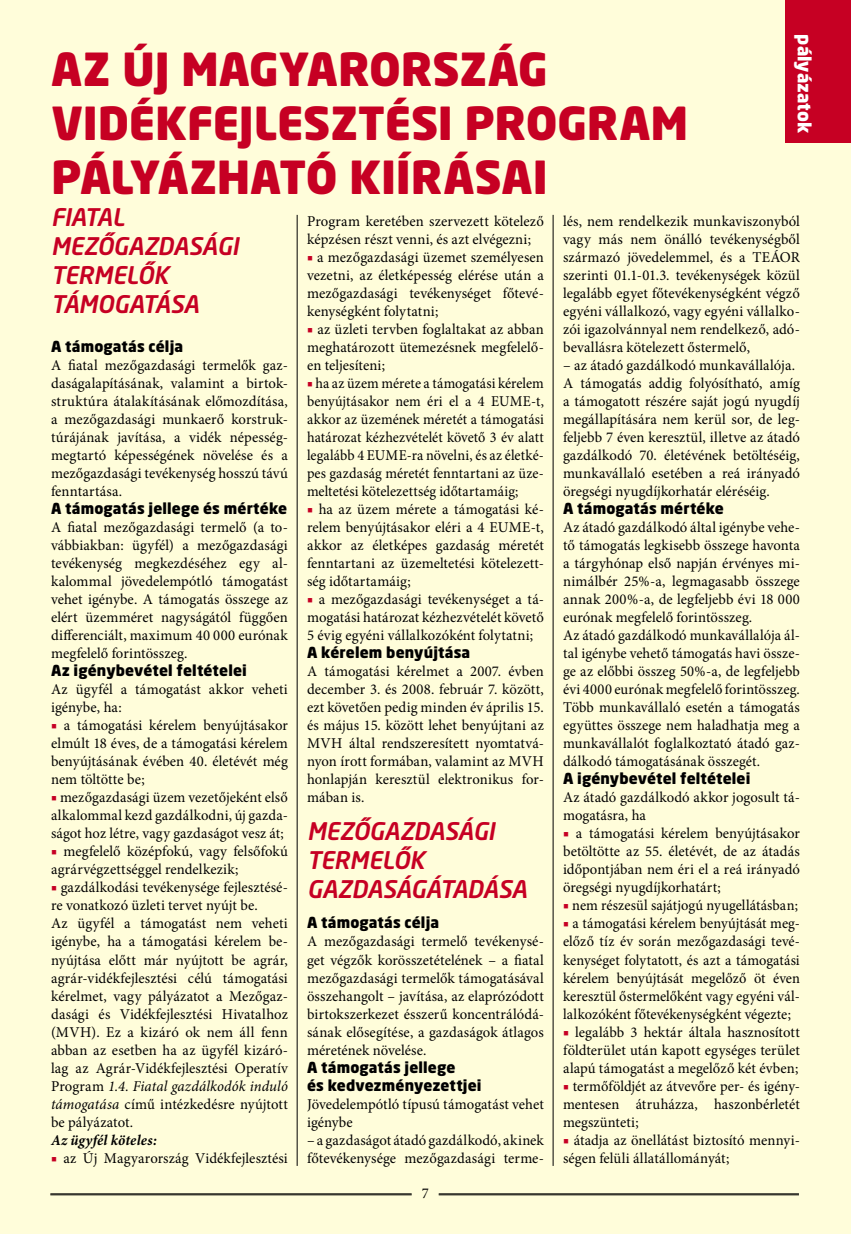
<style>
.page{position:relative;width:851px;height:1234px;background:#fff}
.page>*{position:absolute;margin:0;border:0;box-sizing:border-box;transform-origin:0 0}
.főcím{font:900 45px/54px "Neo Sans CE";letter-spacing:-.005em;color:#c60023}
.alcím{font:italic 500 24px/28.8px "Neo Sans CE";letter-spacing:-.015em;color:#c60023}
.t1{font:900 18px "Neo Sans CE";color:#fff}
.kenyér{font:15px/18px "Minion Pro";letter-spacing:.005em;color:#000;text-align:justify}
.kenyér-2{font:15px/18px "Minion Pro";letter-spacing:.005em;color:#000;text-align:justify;scale:.96 1}
.kenyér-3{font:15px/18px "Minion Pro";letter-spacing:.005em;color:#000;text-align:justify;scale:.95 1}
.szövegközti{font:900 15px/18px "Neo Sans CE";letter-spacing:.01em;color:#000}
.kérdés{font:italic 700 15px "Minion Pro";letter-spacing:.015em;color:#000}
.s1{color:#c60023}
.s2{font-style:italic}
</style>
<div class="page">
<div style="left:0;top:0;width:850px;height:1233px;background:#fffdda"></div>
<hr style="left:50px;top:1194px;width:361px;height:1px;background:#000">
<hr style="left:50px;top:1193px;width:361px;height:1px;background:#000">
<hr style="left:438px;top:1194px;width:360px;height:1px;background:#000">
<hr style="left:438px;top:1193px;width:360px;height:1px;background:#000">
<div style="left:785px;top:0;width:65px;height:142px;background:#c60023"></div>
<hr style="left:297px;top:215px;width:1px;height:950px;background:#000">
<hr style="left:552px;top:215px;width:1px;height:950px;background:#000">
<p class="főcím" style="left:51px;top:41px;width:638px">AZ ÚJ MAGYARORSZÁG<br>VIDÉKFEJLESZTÉSI PROGRAM<br>PÁLYÁZHATÓ KIÍRÁSAI</p>
<p class="t1" style="left:816px;top:34px;width:100px;rotate:90deg">pályázatok</p>
<p class="alcím" style="left:51px;top:202px;width:189px">FIATAL<br>MEZŐGAZDASÁGI<br>TERMELŐK<br>TÁMOGATÁSA</p>
<p class="szövegközti" style="left:51px;top:337px;width:133px">A támogatás célja</p>
<p class="kenyér" style="left:51px;top:356px;width:238px">A fiatal mezőgazdasági termelők gaz&shy;daságalapításának, valamint a birtok&shy;struktúra átalakításának előmozdítása, a mezőgazdasági munkaerő korstruk&shy;túrájának javítása, a vidék népesség&shy;megtartó képességének növelése és a mezőgazdasági tevékenység hosszú távú fenntartása.</p>
<p class="szövegközti" style="left:51px;top:499px;width:237px">A támogatás jellege és mértéke</p>
<p class="kenyér" style="left:51px;top:518px;width:238px">A fiatal mezőgazdasági termelő (a to&shy;vábbiakban: ügyfél) a mezőgazdasági tevékenység megkezdéséhez egy al&shy;kalommal jövedelempótló támogatást vehet igénybe. A támogatás összege az elért üzemméret nagyságától függően differenciált, maximum 40 000 eurónak megfelelő forintösszeg.</p>
<p class="szövegközti" style="left:51px;top:661px;width:197px">Az igénybevétel feltételei</p>
<p class="kenyér" style="left:51px;top:680px;width:238px">Az ügyfél a támogatást akkor veheti igénybe, ha:</p>
<p class="kenyér" style="left:51px;top:716px;width:238px"><span class="s1">■</span> a támogatási kérelem benyújtásakor elmúlt 18 éves, de a támogatási kérelem benyújtásának évében 40. életévét még nem töltötte be;</p>
<p class="kenyér" style="left:51px;top:788px;width:238px"><span class="s1">■</span> mezőgazdasági üzem vezetőjeként első alkalommal kezd gazdálkodni, új gazda&shy;ságot hoz létre, vagy gazdaságot vesz át;</p>
<p class="kenyér" style="left:51px;top:842px;width:238px"><span class="s1">■</span> megfelelő középfokú, vagy felsőfokú agrárvégzettséggel rendelkezik;</p>
<p class="kenyér" style="left:51px;top:878px;width:238px"><span class="s1">■</span> gazdálkodási tevékenysége fejlesztésé&shy;re vonatkozó üzleti tervet nyújt be.</p>
<p class="kenyér" style="left:51px;top:914px;width:238px">Az ügyfél a támogatást nem veheti igénybe, ha a támogatási kérelem be&shy;nyújtása előtt már nyújtott be agrár, agrár-vidékfejlesztési célú támogatási kérelmet, vagy pályázatot a Mezőgaz&shy;dasági és Vidékfejlesztési Hivatalhoz (MVH). Ez a kizáró ok nem áll fenn abban az esetben ha az ügyfél kizáró&shy;lag az Agrár-Vidékfejlesztési Operatív Program <span class="s2">1.4. Fiatal gazdálkodók induló támogatása</span> című intézkedésre nyújtott be pályázatot.</p>
<p class="kérdés" style="left:51px;top:1128px;width:107px">Az ügyfél köteles:</p>
<p class="kenyér" style="left:51px;top:1148px;width:238px"><span class="s1">■</span> az Új Magyarország Vidékfejlesztési</p>
<p class="kenyér" style="left:307px;top:212px;width:238px">Program keretében szervezett kötelező képzésen részt venni, és azt elvégezni;</p>
<p class="kenyér" style="left:307px;top:248px;width:238px"><span class="s1">■</span> a mezőgazdasági üzemet személyesen vezetni, az életképesség elérése után a mezőgazdasági tevékenységet főtevé&shy;kenységként folytatni;</p>
<p class="kenyér" style="left:307px;top:320px;width:238px"><span class="s1">■</span> az üzleti tervben foglaltakat az abban meghatározott ütemezésnek megfelelő&shy;en teljesíteni;</p>
<p class="kenyér-3" style="left:307px;top:374px;width:251px"><span class="s1">■</span> ha az üzem mérete a támogatási kérelem benyújtásakor nem éri el a 4 EUME-t, akkor az üzemének méretét a támogatási határozat kézhezvételét követő 3 év alatt legalább 4 EUME-ra növelni, és az életké&shy;pes gazdaság méretét fenntartani az üze&shy;meltetési kötelezettség időtartamáig;</p>
<p class="kenyér" style="left:307px;top:500px;width:238px"><span class="s1">■</span> ha az üzem mérete a támogatási ké&shy;relem benyújtásakor eléri a 4 EUME-t, akkor az életképes gazdaság méretét fenntartani az üzemeltetési kötelezett&shy;ség időtartamáig;</p>
<p class="kenyér" style="left:307px;top:590px;width:238px"><span class="s1">■</span> a mezőgazdasági tevékenységet a tá&shy;mogatási határozat kézhezvételét követő 5 évig egyéni vállalkozóként folytatni;</p>
<p class="szövegközti" style="left:307px;top:643px;width:165px">A kérelem benyújtása</p>
<p class="kenyér" style="left:307px;top:662px;width:238px">A támogatási kérelmet a 2007. évben december 3. és 2008. február 7. között, ezt követően pedig minden év április 15. és május 15. között lehet benyújtani az MVH által rendszeresített nyomtatvá&shy;nyon írott formában, valamint az MVH honlapján keresztül elektronikus for&shy;mában is.</p>
<p class="alcím" style="left:307px;top:816px;width:221px">MEZŐGAZDASÁGI<br>TERMELŐK<br>GAZDASÁGÁTADÁSA</p>
<p class="szövegközti" style="left:307px;top:913px;width:133px">A támogatás célja</p>
<p class="kenyér" style="left:307px;top:932px;width:238px">A mezőgazdasági termelő tevékenysé&shy;get végzők korösszetételének – a fiatal mezőgazdasági termelők támogatásával összehangolt – javítása, az elaprózódott birtokszerkezet ésszerű koncentrálódá&shy;sának elősegítése, a gazdaságok átlagos méretének növelése.</p>
<p class="szövegközti" style="left:307px;top:1057px;width:176px">A támogatás jellege<br>és kedvezményezettjei</p>
<p class="kenyér" style="left:307px;top:1094px;width:238px">Jövedelempótló típusú támogatást vehet igénybe</p>
<p class="kenyér" style="left:307px;top:1130px;width:238px">– a gazdaságot átadó gazdálkodó, akinek főtevékenysége mezőgazdasági terme-</p>
<p class="kenyér" style="left:422px;top:1183px;width:9px">7</p>
<p class="kenyér" style="left:563px;top:212px;width:238px">lés, nem rendelkezik munkaviszonyból vagy más nem önálló tevékenységből származó jövedelemmel, és a TEÁOR szerinti 01.1-01.3. tevékenységek közül legalább egyet főtevékenységként végző egyéni vállalkozó, vagy egyéni vállalko&shy;zói igazolvánnyal nem rendelkező, adó&shy;bevallásra kötelezett őstermelő,</p>
<p class="kenyér" style="left:563px;top:356px;width:233px">– az átadó gazdálkodó munkavállalója.</p>
<p class="kenyér" style="left:563px;top:374px;width:238px">A támogatás addig folyósítható, amíg a támogatott részére saját jogú nyugdíj megállapítására nem kerül sor, de leg&shy;feljebb 7 éven keresztül, illetve az átadó gazdálkodó 70. életévének betöltéséig, munkavállaló esetében a reá irányadó öregségi nyugdíjkorhatár eléréséig.</p>
<p class="szövegközti" style="left:563px;top:499px;width:162px">A támogatás mértéke</p>
<p class="kenyér" style="left:563px;top:518px;width:238px">Az átadó gazdálkodó által igénybe vehe&shy;tő támogatás legkisebb összege havonta a tárgyhónap első napján érvényes mi&shy;nimálbér 25%-a, legmagasabb összege annak 200%-a, de legfeljebb évi 18 000 eurónak megfelelő forintösszeg.</p>
<p class="kenyér" style="left:563px;top:626px;width:238px">Az átadó gazdálkodó munkavállalója ál&shy;tal igénybe vehető támogatás havi össze&shy;ge az előbbi összeg 50%-a, de legfeljebb évi 4000 eurónak megfelelő forintösszeg.<br>Több munkavállaló esetén a támogatás együttes összege nem haladhatja meg a munkavállalót foglalkoztató átadó gaz&shy;dálkodó támogatásának összegét.</p>
<p class="szövegközti" style="left:563px;top:769px;width:189px">A igénybevétel feltételei</p>
<p class="kenyér" style="left:563px;top:788px;width:238px">Az átadó gazdálkodó akkor jogosult tá&shy;mogatásra, ha</p>
<p class="kenyér" style="left:563px;top:824px;width:238px"><span class="s1">■</span> a támogatási kérelem benyújtásakor betöltötte az 55. életévét, de az átadás időpontjában nem éri el a reá irányadó öregségi nyugdíjkorhatárt;</p>
<p class="kenyér-2" style="left:563px;top:896px;width:246px"><span class="s1">■</span> nem részesül sajátjogú nyugellátásban;</p>
<p class="kenyér-2" style="left:563px;top:914px;width:248px"><span class="s1">■</span> a támogatási kérelem benyújtását meg&shy;előző tíz év során mezőgazdasági tevé&shy;kenységet folytatott, és azt a támogatási kérelem benyújtását megelőző öt éven keresztül őstermelőként vagy egyéni vál&shy;lalkozóként főtevékenységként végezte;</p>
<p class="kenyér" style="left:563px;top:1022px;width:238px"><span class="s1">■</span> legalább 3 hektár általa hasznosított földterület után kapott egységes terület alapú támogatást a megelőző két évben;</p>
<p class="kenyér" style="left:563px;top:1076px;width:238px"><span class="s1">■</span> termőföldjét az átvevőre per- és igény&shy;mentesen átruházza, haszonbérletét megszünteti;</p>
<p class="kenyér" style="left:563px;top:1130px;width:238px"><span class="s1">■</span> átadja az önellátást biztosító mennyi&shy;ségen felüli állatállományát;</p>
</div>
